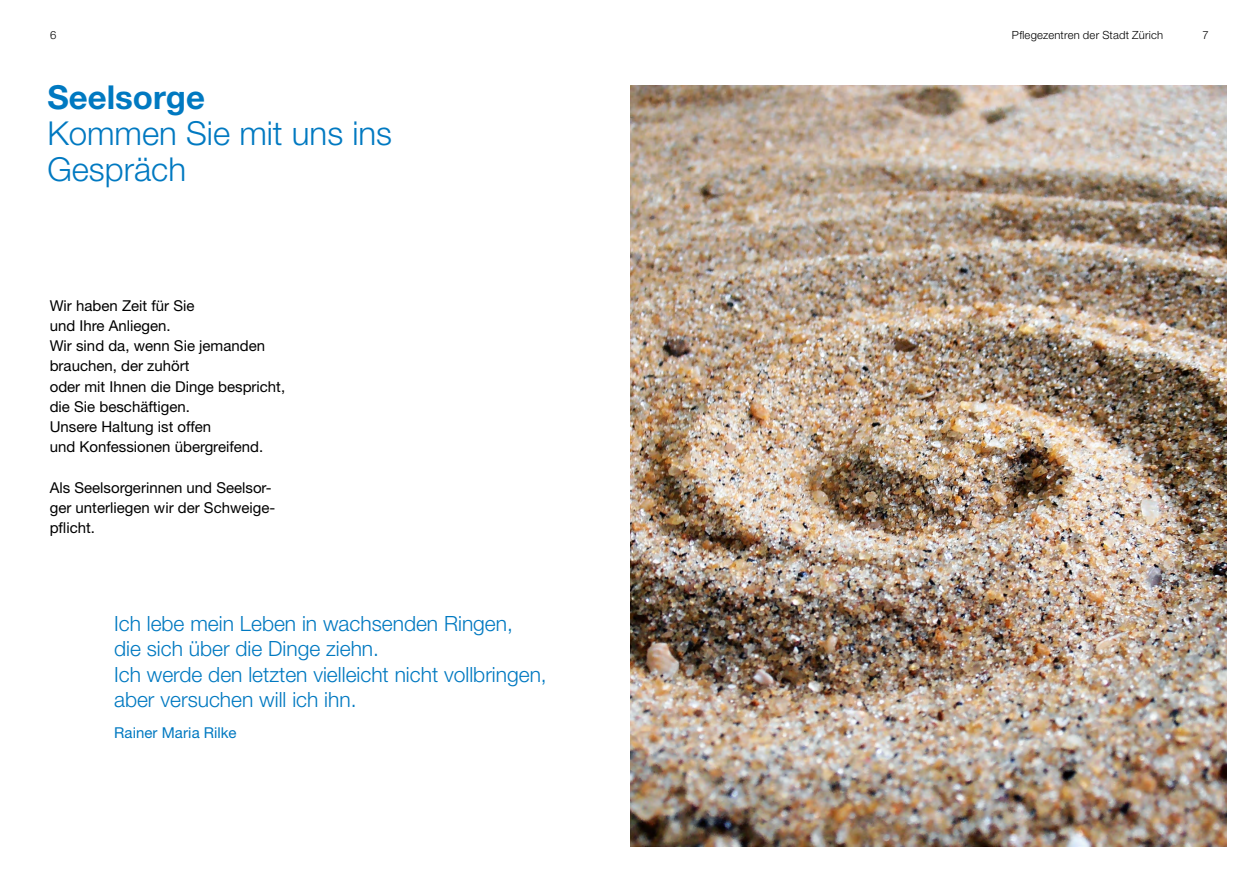
<style>
.page{position:relative;width:1259px;height:893px;background:#fff}
.page>*{position:absolute;margin:0;border:0;box-sizing:border-box;transform-origin:0 0}
.t1{font:300 33px/36px "Helvetica Neue LT";color:#0079c1}
.t2{font:700 33px "Helvetica Neue LT";color:#0079c1}
.t3{font:300 21px/25.5px "Helvetica Neue LT";color:#0079c1}
.t4{font:15px/20.2px "Helvetica Neue LT";color:#000}
.t5{font:15px "Helvetica Neue LT Std";letter-spacing:.005em;color:#0079c1}
.t6{font:300 11.25px "Helvetica Neue LT";letter-spacing:.02em;color:#000}
</style>
<div class="page">
<img style="left:630px;top:86px;width:596px;height:760px">
<p class="t6" style="left:50px;top:28px;width:8px">6</p>
<p class="t6" style="left:1012px;top:28px;width:153px">Pflegezentren der Stadt Zürich</p>
<p class="t6" style="left:1202px;top:28px;width:8px">7</p>
<h1 class="t2" style="left:47px;top:76px;width:159px">Seelsorge</h1>
<h1 class="t1" style="left:47px;top:114px;width:346px">Kommen Sie mit uns ins<br>Gespräch</h1>
<p class="t4" style="left:50px;top:295px;width:237px">Wir haben Zeit für Sie<br>und Ihre Anliegen.<br>Wir sind da, wenn Sie jemanden brauchen, der zuhört<br>oder mit Ihnen die Dinge bespricht, die Sie beschäftigen.<br>Unsere Haltung ist offen<br>und Konfessionen übergreifend.</p>
<p class="t4" style="left:50px;top:477px;width:227px">Als Seelsorgerinnen und Seelsor&shy;ger unterliegen wir der Schweige&shy;pflicht.</p>
<h2 class="t3" style="left:114px;top:610px;width:434px">Ich lebe mein Leben in wachsenden Ringen,<br>die sich über die Dinge ziehn.<br>Ich werde den letzten vielleicht nicht vollbringen, aber versuchen will ich ihn.</h2>
<p class="t5" style="left:114px;top:724px;width:124px">Rainer Maria Rilke</p>
</div>
